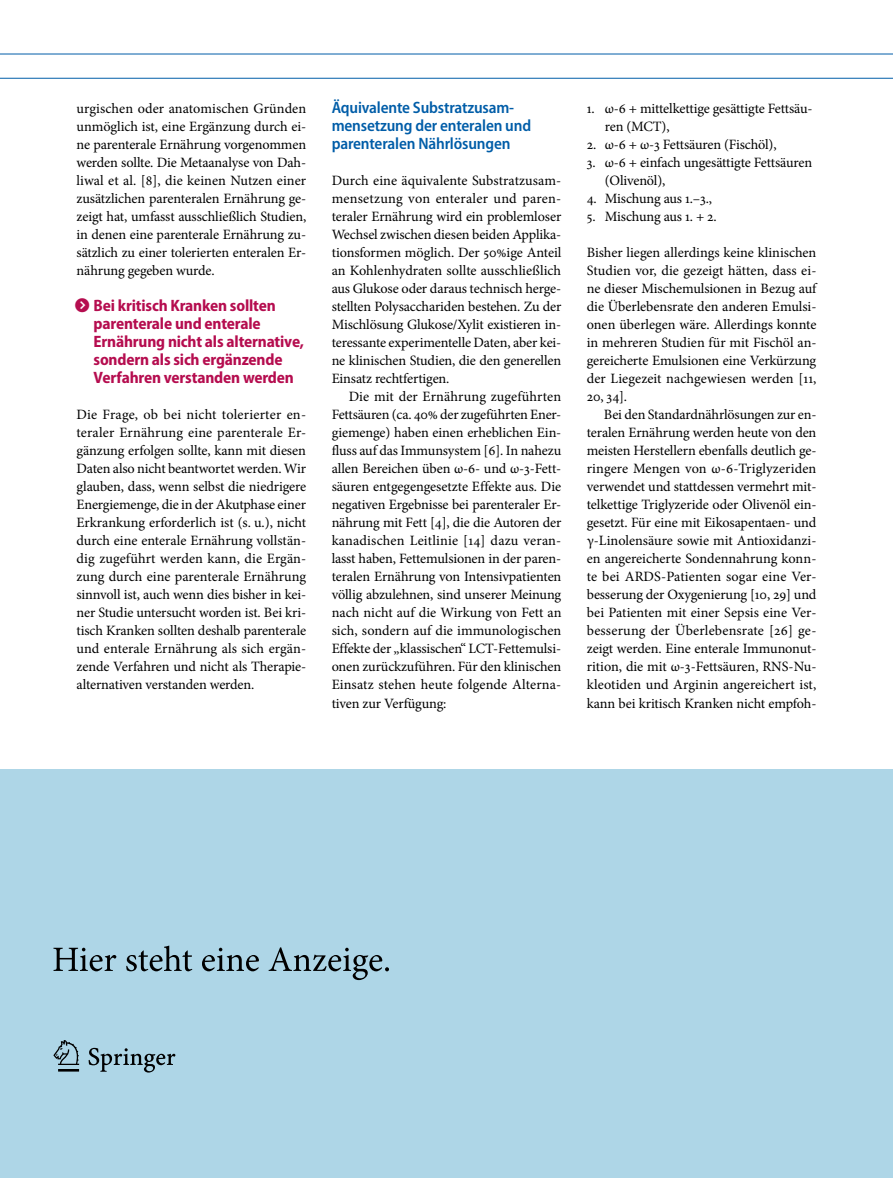
<style>
.page{position:relative;width:893px;height:1178px;background:#fff}
.page>*{position:absolute;margin:0;border:0;box-sizing:border-box;transform-origin:0 0}
._018_eyecatcher{font:700 semi-condensed 16.5px/18px "Myriad Pro";letter-spacing:-.01em;color:#b50d4f}
._013_u2{font:600 semi-condensed 16.5px/18px "Myriad Pro";letter-spacing:-.01em;color:#005da8}
._010_fliesstext_ohne{font:14.25px/18px "Minion Pro";letter-spacing:-.01em;color:#000;text-align:justify}
._010_fliesstext_mit{font:14.25px/18px "Minion Pro";letter-spacing:-.005em;color:#000;text-align:justify}
._041_fussnote_fortse{font:14.25px/18px "Minion Pro";letter-spacing:-.01em;color:#000;text-align:justify}
._011_aufzaehlung_1_o{font:14.25px/18px "Minion Pro";letter-spacing:-.015em;color:#000}
.s1{font-family:"S Buttons";font-weight:400;font-stretch:normal;font-size:11.25px}
</style>
<div class="page">
<hr style="left:0;top:54px;width:893px;height:1px;background:#005da8">
<hr style="left:0;top:78px;width:893px;height:1px;background:#005da8">
<div style="left:0;top:770px;width:893px;height:408px;background:#aed6e7"></div>
<svg style="left:53px;top:945px;width:336px;height:35px"></svg>
<svg style="left:53px;top:1040px;width:122px;height:32px"></svg>
<p class="_041_fussnote_fortse" style="left:77px;top:100px;width:231px">urgischen oder anatomischen Gründen unmöglich ist, eine Ergänzung durch ei&shy;ne parenterale Ernährung vorgenommen werden sollte. Die Metaanalyse von Dah&shy;liwal et al. [8], die keinen Nutzen einer zusätzlichen parenteralen Ernährung ge&shy;zeigt hat, umfasst ausschließlich Studien, in denen eine parenterale Ernährung zu&shy;sätzlich zu einer tolerierten enteralen Er&shy;nährung gegeben wurde.</p>
<p class="_018_eyecatcher" style="left:94px;top:297px;width:212px;text-indent:-17px"><span class="s1">&gt;</span> Bei kritisch Kranken sollten parenterale und enterale<br>Ernährung nicht als alternative, sondern als sich ergänzende<br>Verfahren verstanden werden</p>
<p class="_010_fliesstext_ohne" style="left:77px;top:406px;width:231px">Die Frage, ob bei nicht tolerierter en&shy;teraler Ernährung eine parenterale Er&shy;gänzung erfolgen sollte, kann mit diesen Daten also nicht beantwortet werden. Wir glauben, dass, wenn selbst die niedrigere Energiemenge, die in der Akutphase einer Erkrankung erforderlich ist (s. u.), nicht durch eine enterale Ernährung vollstän&shy;dig zugeführt werden kann, die Ergän&shy;zung durch eine parenterale Ernährung sinnvoll ist, auch wenn dies bisher in kei&shy;ner Studie untersucht worden ist. Bei kri&shy;tisch Kranken sollten deshalb parenterale und enterale Ernährung als sich ergän&shy;zende Verfahren und nicht als Therapie&shy;alternativen verstanden werden.</p>
<p class="_013_u2" style="left:332px;top:99px;width:201px">Äquivalente Substratzusam&shy;mensetzung der enteralen und parenteralen Nährlösungen</p>
<p class="_010_fliesstext_ohne" style="left:332px;top:172px;width:231px">Durch eine äquivalente Substratzusam&shy;mensetzung von enteraler und paren&shy;teraler Ernährung wird ein problemloser Wechsel zwischen diesen beiden Applika&shy;tionsformen möglich. Der 50%ige Anteil an Kohlenhydraten sollte ausschließlich aus Glukose oder daraus technisch herge&shy;stellten Polysacchariden bestehen. Zu der Mischlösung Glukose/Xylit existieren in&shy;teressante experimentelle Daten, aber kei&shy;ne klinischen Studien, die den generellen Einsatz rechtfertigen.</p>
<p class="_010_fliesstext_mit" style="left:332px;top:388px;width:231px;text-indent:17px">Die mit der Ernährung zugeführten Fettsäuren (ca. 40% der zugeführten Ener&shy;giemenge) haben einen erheblichen Ein&shy;fluss auf das Immunsystem [6]. In nahezu allen Bereichen üben ω-6- und ω-3-Fett&shy;säuren entgegengesetzte Effekte aus. Die negativen Ergebnisse bei parenteraler Er&shy;nährung mit Fett [4], die die Autoren der kanadischen Leitlinie [14] dazu veran&shy;lasst haben, Fettemulsionen in der paren&shy;teralen Ernährung von Intensivpatienten völlig abzulehnen, sind unserer Meinung nach nicht auf die Wirkung von Fett an sich, sondern auf die immunologischen Effekte der „klassischen“ LCT-Fettemulsi&shy;onen zurückzuführen. Für den klinischen Einsatz stehen heute folgende Alterna&shy;tiven zur Verfügung:</p>
<p class="_011_aufzaehlung_1_o" style="left:605px;top:100px;width:209px;text-indent:-18px">1. ω-6 + mittelkettige gesättigte Fettsäu&shy;ren (MCT),</p>
<p class="_011_aufzaehlung_1_o" style="left:587px;top:136px;width:191px">2. ω-6 + ω-3 Fettsäuren (Fischöl),</p>
<p class="_011_aufzaehlung_1_o" style="left:605px;top:154px;width:209px;text-indent:-18px">3. ω-6 + einfach ungesättigte Fettsäuren (Olivenöl),</p>
<p class="_011_aufzaehlung_1_o" style="left:587px;top:190px;width:127px">4. Mischung aus 1.–3.,</p>
<p class="_011_aufzaehlung_1_o" style="left:587px;top:208px;width:131px">5. Mischung aus 1. + 2.</p>
<p class="_010_fliesstext_ohne" style="left:587px;top:244px;width:231px">Bisher liegen allerdings keine klinischen Studien vor, die gezeigt hätten, dass ei&shy;ne dieser Mischemulsionen in Bezug auf die Überlebensrate den anderen Emulsi&shy;onen überlegen wäre. Allerdings konnte in mehreren Studien für mit Fischöl an&shy;gereicherte Emulsionen eine Verkürzung der Liegezeit nachgewiesen werden [11, 20, 34].</p>
<p class="_010_fliesstext_mit" style="left:587px;top:406px;width:231px;text-indent:17px">Bei den Standardnährlösungen zur en&shy;teralen Ernährung werden heute von den meisten Herstellern ebenfalls deutlich ge&shy;ringere Mengen von ω-6-Triglyzeriden verwendet und stattdessen vermehrt mit&shy;telkettige Triglyzeride oder Olivenöl ein&shy;gesetzt. Für eine mit Eikosapentaen- und γ-Linolensäure sowie mit Antioxidanzi&shy;en angereicherte Sondennahrung konn&shy;te bei ARDS-Patienten sogar eine Ver&shy;besserung der Oxygenierung [10, 29] und bei Patienten mit einer Sepsis eine Ver&shy;besserung der Überlebensrate [26] ge&shy;zeigt werden. Eine enterale Immunonut&shy;rition, die mit ω-3-Fettsäuren, RNS-Nu&shy;kleotiden und Arginin angereichert ist, kann bei kritisch Kranken nicht empfoh-</p>
</div>
